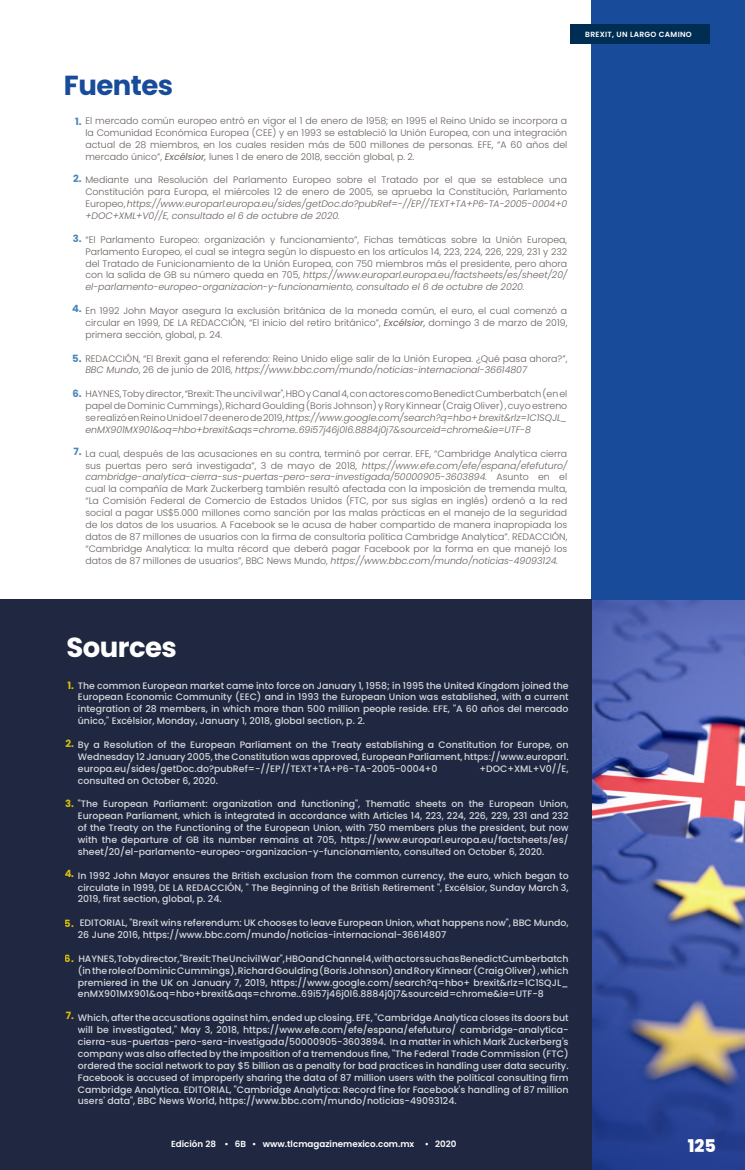
<style>
.page{position:relative;width:745px;height:1170px;background:#fff}
.page>*{position:absolute;margin:0;border:0;box-sizing:border-box;transform-origin:0 0}
.t1{font:700 27.5px "Poppins";letter-spacing:-.02em;color:#184b9a}
.t2{font:700 27.5px "Poppins";letter-spacing:-.02em;color:#fff}
.t3{font:800 17.5px "Poppins";color:#fff}
.t4{font:700 10px "Poppins";color:#ffe100}
.t5{font:700 10px "Poppins";color:#1f6bb0}
.t6{font:300 9.38px/11.9px "Poppins";color:#453a36;text-align:justify}
.t7{font:500 9.38px/11.9px "Poppins";color:#fff;text-align:justify}
.t8{font:600 8.75px "Poppins";color:#fff}
.t9{font:600 7.5px "Poppins";letter-spacing:.04em;color:#fff}
.s1{font-weight:700;font-size:10px;color:#1f6bb0}
.s2{font-weight:400;font-style:italic}
.s3{font-style:italic}
.s4{font-weight:700;font-size:10px;color:#ffe100}
</style>
<div class="page">
<img style="left:591px;top:599px;width:153px;height:570px">
<div style="left:591px;top:0;width:153px;height:599px;background:#184b9a"></div>
<div style="left:0;top:599px;width:591px;height:570px;background:#1f2840"></div>
<div style="left:569px;top:24px;width:140px;height:20px;background:#002d53"></div>
<h1 class="t1" style="left:64px;top:70px;width:111px">Fuentes</h1>
<p class="t6" style="left:85px;top:115px;width:483px;text-indent:-10px"><span class="s1">1.</span> El mercado común europeo entró en vigor el 1 de enero de 1958; en 1995 el Reino Unido se incorpora a la Comunidad Económica Europea (CEE) y en 1993 se estableció la Unión Europea, con una integración actual de 28 miembros, en los cuales residen más de 500 millones de personas. EFE, “A 60 años del mercado único”, <span class="s2">Excélsior,</span> lunes 1 de enero de 2018, sección global, p. 2.</p>
<p class="t6" style="left:85px;top:174px;width:483px">Mediante una Resolución del Parlamento Europeo sobre el Tratado por el que se establece una Constitución para Europa, el miércoles 12 de enero de 2005, se aprueba la Constitución, Parlamento Europeo, <span class="s3">https://www.europarl.europa.eu/sides/getDoc.do?pubRef=-//EP//TEXT+TA+P6-TA-2005-0004+0 +DOC+XML+V0//E, consultado el 6 de octubre de 2020.</span></p>
<p class="t6" style="left:85px;top:233px;width:483px;text-indent:-13px"><span class="s1">3.</span> “El Parlamento Europeo: organización y funcionamiento”, Fichas temáticas sobre la Unión Europea, Parlamento Europeo, el cual se integra según lo dispuesto en los artículos 14, 223, 224, 226, 229, 231 y 232 del Tratado de Funicionamiento de la Unión Europea, con 750 miembros más el presidente, pero ahora con la salida de GB su número queda en 705, <span class="s3">https://www.europarl.europa.eu/factsheets/es/sheet/20/ el-parlamento-europeo-organizacion-y-funcionamiento, consultado el 6 de octubre de 2020.</span></p>
<p class="t6" style="left:85px;top:305px;width:483px">En 1992 John Mayor asegura la exclusión británica de la moneda común, el euro, el cual comenzó a circular en 1999, DE LA REDACCIÓN, “El inicio del retiro británico”, <span class="s2">Excélsior,</span> domingo 3 de marzo de 2019, primera sección, global, p. 24.</p>
<p class="t6" style="left:85px;top:352px;width:483px;text-indent:-13px"><span class="s1">5.</span> REDACCIÓN, “El Brexit gana el referendo: Reino Unido elige salir de la Unión Europea. ¿Qué pasa ahora?”,<br><span class="s3">BBC Mundo</span>, 26 de junio de 2016, <span class="s3">https://www.bbc.com/mundo/noticias-internacional-36614807</span></p>
<p class="t6" style="left:85px;top:388px;width:483px;text-indent:-13px"><span class="s1">6.</span> HAYNES, Toby director, “Brexit: The uncivil war", HBO y Canal 4, con actores como Benedict Cumberbatch (en el papel de Dominic Cummings), Richard Goulding (Boris Johnson) y Rory Kinnear (Craig Oliver) , cuyo estreno se realizó en Reino Unido el 7 de enero de 2019, <span class="s3">https://www.google.com/search?q=hbo+ brexit&amp;rlz=1C1SQJL_ enMX901MX901&amp;oq=hbo+brexit&amp;aqs=chrome..69i57j46j0l6.8884j0j7&amp;sourceid=chrome&amp;ie=UTF-8</span></p>
<p class="t6" style="left:85px;top:447px;width:483px">La cual, después de las acusaciones en su contra, terminó por cerrar. EFE, “Cambridge Analytica cierra sus puertas pero será investigada”, 3 de mayo de 2018, <span class="s3">https://www.efe.com/efe/espana/efefuturo/ cambridge-analytica-cierra-sus-puertas-pero-sera-investigada/50000905-3603894.</span> Asunto en el cual la compañía de Mark Zuckerberg también resultó afectada con la imposición de tremenda multa, “La Comisión Federal de Comercio de Estados Unidos (FTC, por sus siglas en inglés) ordenó a la red social a pagar US$5.000 millones como sanción por las malas prácticas en el manejo de la seguridad de los datos de los usuarios. A Facebook se le acusa de haber compartido de manera inapropiada los datos de 87 millones de usuarios con la firma de consultoría política Cambridge Analytica”. REDACCIÓN, “Cambridge Analytica: la multa récord que deberá pagar Facebook por la forma en que manejó los datos de 87 millones de usuarios”, BBC News Mundo, <span class="s3">https://www.bbc.com/mundo/noticias-49093124.</span></p>
<p class="t5" style="left:73px;top:173px;width:10px">2.</p>
<p class="t5" style="left:72px;top:303px;width:11px">4.</p>
<p class="t5" style="left:73px;top:445px;width:10px">7.</p>
<p class="t9" style="left:585px;top:30px;width:108px">BREXIT, UN LARGO CAMINO</p>
<h1 class="t2" style="left:66px;top:631px;width:112px">Sources</h1>
<p class="t7" style="left:78px;top:679px;width:492px;text-indent:-10px"><span class="s4">1.</span> The common European market came into force on January 1, 1958; in 1995 the United Kingdom joined the European Economic Community (EEC) and in 1993 the European Union was established, with a current integration of 28 members, in which more than 500 million people reside. EFE, "A 60 años del mercado único," Excélsior, Monday, January 1, 2018, global section, p. 2.</p>
<p class="t7" style="left:78px;top:738px;width:492px">By a Resolution of the European Parliament on the Treaty establishing a Constitution for Europe, on Wednesday 12 January 2005, the Constitution was approved, European Parliament, https://www.europarl. europa.eu/sides/getDoc.do?pubRef=-//EP//TEXT+TA+P6-TA-2005-0004+0</p>
<p class="t4" style="left:66px;top:737px;width:10px">2.</p>
<p class="t7" style="left:479px;top:762px;width:91px">+DOC+XML+V0//E,</p>
<p class="t7" style="left:78px;top:774px;width:142px">consulted on October 6, 2020.</p>
<p class="t7" style="left:78px;top:798px;width:492px;text-indent:-13px"><span class="s4">3.</span> "The European Parliament: organization and functioning", Thematic sheets on the European Union, European Parliament, which is integrated in accordance with Articles 14, 223, 224, 226, 229, 231 and 232 of the Treaty on the Functioning of the European Union, with 750 members plus the president, but now with the departure of GB its number remains at 705, https://www.europarl.europa.eu/factsheets/es/ sheet/20/el-parlamento-europeo-organizacion-y-funcionamiento, consulted on October 6, 2020.</p>
<p class="t7" style="left:78px;top:869px;width:492px">In 1992 John Mayor ensures the British exclusion from the common currency, the euro, which began to circulate in 1999, DE LA REDACCIÓN, " The Beginning of the British Retirement ", Excélsior, Sunday March 3, 2019, first section, global, p. 24.</p>
<p class="t7" style="left:78px;top:916px;width:492px">EDITORIAL, "Brexit wins referendum: UK chooses to leave European Union, what happens now", BBC Mundo,<br>26 June 2016, https://www.bbc.com/mundo/noticias-internacional-36614807</p>
<p class="t7" style="left:78px;top:964px;width:492px">(in the role of Dominic Cummings), Richard Goulding (Boris Johnson) and Rory Kinnear (Craig Oliver) , which premiered in the UK on January 7, 2019, https://www.google.com/search?q=hbo+ brexit&amp;rlz=1C1SQJL_ enMX901MX901&amp;oq=hbo+brexit&amp;aqs=chrome..69i57j46j0l6.8884j0j7&amp;sourceid=chrome&amp;ie=UTF-8</p>
<p class="t7" style="left:78px;top:1011px;width:492px">Which, after the accusations against him, ended up closing. EFE, "Cambridge Analytica closes its doors but will be investigated," May 3, 2018, https://www.efe.com/efe/espana/efefuturo/ cambridge-analytica&shy;cierra-sus-puertas-pero-sera-investigada/50000905-3603894. In a matter in which Mark Zuckerberg's company was also affected by the imposition of a tremendous fine, "The Federal Trade Commission (FTC) ordered the social network to pay $5 billion as a penalty for bad practices in handling user data security.<br>Facebook is accused of improperly sharing the data of 87 million users with the political consulting firm Cambridge Analytica. EDITORIAL, "Cambridge Analytica: Record fine for Facebook's handling of 87 million users' data", BBC News World, https://www.bbc.com/mundo/noticias-49093124.</p>
<p class="t4" style="left:64px;top:867px;width:11px">4.</p>
<p class="t4" style="left:65px;top:917px;width:11px">5.</p>
<p class="t7" style="left:65px;top:952px;width:505px"><span class="s4">6.</span> HAYNES, Toby director, "Brexit: The Uncivil War", HBO and Channel 4, with actors such as Benedict Cumberbatch</p>
<p class="t4" style="left:66px;top:1009px;width:10px">7.</p>
<p class="t8" style="left:171px;top:1138px;width:287px">Edición 28 • 6B • www.tlcmagazinemexico.com.mx • 2020</p>
<h2 class="t3" style="left:687px;top:1135px;width:30px">125</h2>
</div>
